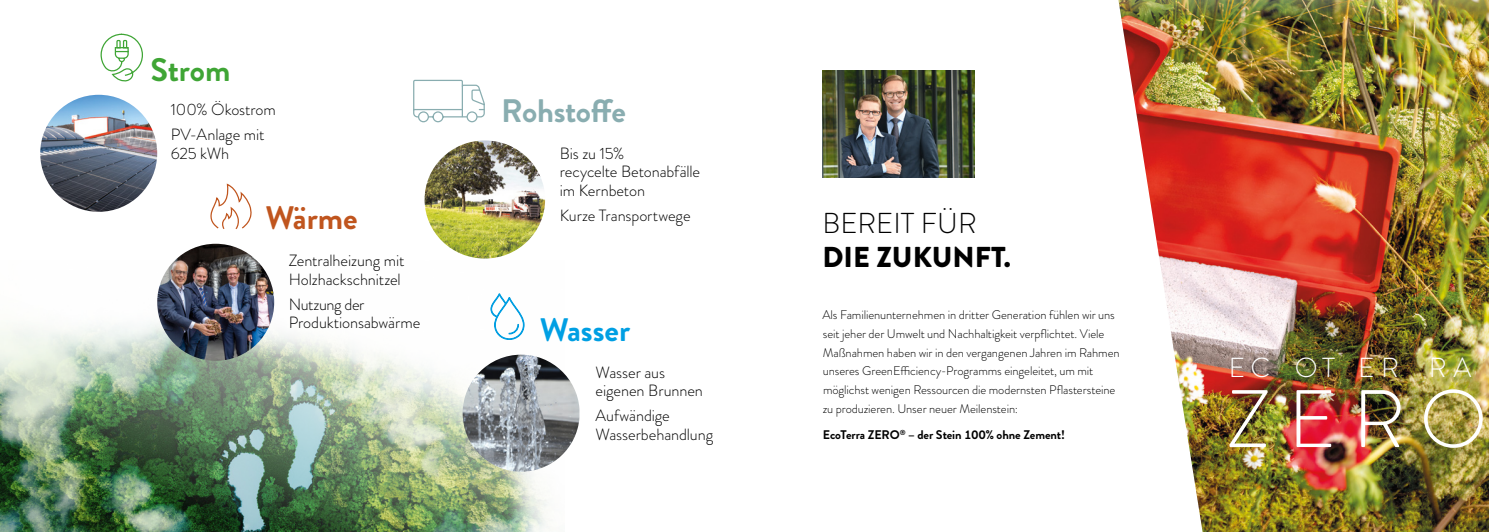
<style>
.page{position:relative;width:1489px;height:532px;background:#fff}
.page>*{position:absolute;margin:0;border:0;box-sizing:border-box;transform-origin:0 0}
.t1{font:300 81.25px "Brandon Grotesque";color:#fff}
.t2{font:700 32.5px "Brandon Grotesque";letter-spacing:-.01em;color:#89adb0}
.t3{font:700 32.5px "Brandon Grotesque";color:#009fe3}
.t4{font:700 32.5px "Brandon Grotesque";color:#3fa535}
.t5{font:700 32.5px "Brandon Grotesque";color:#c0551e}
.t6{font:900 28.75px "Brandon Grotesque";color:#000}
.t7{font:300 28.75px "Brandon Grotesque";color:#000}
.t8{font:300 27.5px "Brandon Grotesque";letter-spacing:.21em;color:#fff}
.t9{font:300 16.25px/18.8px "Brandon Grotesque";letter-spacing:-.005em;color:#000}
.t10{font:300 12.5px/18.8px "Brandon Grotesque";letter-spacing:-.005em;color:#000}
.t11{font:700 12.5px "Brandon Grotesque";letter-spacing:-.005em;color:#000}
</style>
<div class="page">
<img style="left:1118px;top:0;width:370px;height:531px">
<img style="left:0;top:262px;width:564px;height:269px">
<img style="left:40px;top:95px;width:117px;height:117px;border-radius:58px">
<img style="left:157px;top:244px;width:117px;height:116px;border-radius:58px">
<svg style="left:101px;top:33px;width:42px;height:49px"></svg>
<svg style="left:209px;top:183px;width:43px;height:65px"></svg>
<img style="left:424px;top:140px;width:121px;height:118px">
<svg style="left:413px;top:79px;width:72px;height:44px"></svg>
<img style="left:462px;top:354px;width:117px;height:117px;border-radius:57px">
<svg style="left:490px;top:291px;width:34px;height:49px"></svg>
<img style="left:822px;top:71px;width:152px;height:106px">
<h2 class="t4" style="left:150px;top:48px;width:81px">Strom</h2>
<h3 class="t9" style="left:171px;top:97px;width:106px;line-height:25.1px">100% Ökostrom<br>PV-Anlage mit</h3>
<h3 class="t9" style="left:171px;top:144px;width:60px">625 kWh</h3>
<h2 class="t5" style="left:265px;top:195px;width:93px">Wärme</h2>
<h3 class="t9" style="left:289px;top:251px;width:117px">Zentralheizung mit<br>Holzhackschnitzel</h3>
<h3 class="t9" style="left:289px;top:295px;width:133px">Nutzung der<br>Produktionsabwärme</h3>
<h2 class="t2" style="left:501px;top:88px;width:126px">Rohstoffe</h2>
<h3 class="t9" style="left:559px;top:144px;width:142px">Bis zu 15%<br>recycelte Betonabfälle im Kernbeton</h3>
<h3 class="t9" style="left:559px;top:206px;width:132px">Kurze Transportwege</h3>
<h2 class="t3" style="left:540px;top:307px;width:92px">Wasser</h2>
<h3 class="t9" style="left:595px;top:362px;width:109px">Wasser aus eigenen Brunnen</h3>
<h3 class="t9" style="left:595px;top:406px;width:119px">Aufwändige<br>Wasserbehandlung</h3>
<h3 class="t7" style="left:822px;top:203px;width:156px">BEREIT FÜR</h3>
<h3 class="t6" style="left:822px;top:236px;width:190px">DIE ZUKUNFT.</h3>
<p class="t10" style="left:822px;top:305px;width:299px">Als Familienunternehmen in dritter Generation fühlen wir uns seit jeher der Umwelt und Nachhaltigkeit verpflichtet. Viele Maßnahmen haben wir in den vergangenen Jahren im Rahmen unseres GreenEfficiency-Programms eingeleitet, um mit möglichst wenigen Ressourcen die modernsten Pflastersteine zu produzieren. Unser neuer Meilenstein:</p>
<p class="t11" style="left:822px;top:425px;width:243px">EcoTerra ZERO<sup>®</sup> – der Stein 100% ohne Zement!</p>
<h3 class="t8" style="left:1228px;top:349px;width:244px">EC OT ER RA</h3>
<h1 class="t1" style="left:1226px;top:363px;width:262px">ZERO</h1>
</div>
